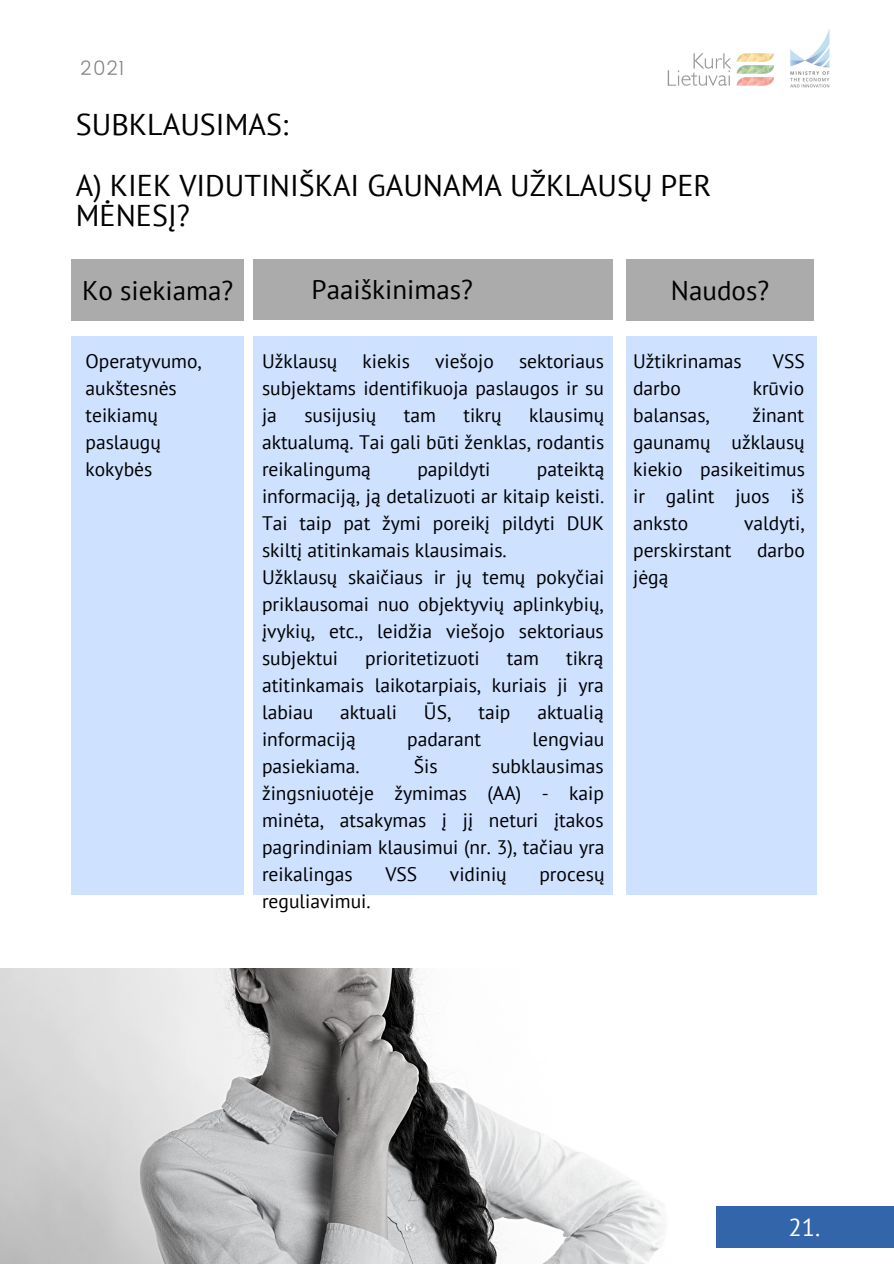
<style>
.page{position:relative;width:894px;height:1264px;background:#fff}
.page>*{position:absolute;margin:0;border:0;box-sizing:border-box;transform-origin:0 0}
.t1{font:30px/60.8px "PT Sans";color:#000}
.t2{font:27px "PT Sans";color:#000}
.t3{font:24.3px "PT Sans";color:#fff}
.t4{font:300 19.8px "Poppins";color:#000}
.t5{font:19.5px/27px "PT Sans";color:#000;text-align:justify}
</style>
<div class="page">
<div style="left:72px;top:259px;width:172px;height:62px;background:#ababab"></div>
<div style="left:253px;top:259px;width:359px;height:61px;background:#ababab"></div>
<div style="left:626px;top:259px;width:187px;height:62px;background:#ababab"></div>
<div style="left:72px;top:336px;width:172px;height:558px;background:#cee1ff"></div>
<div style="left:253px;top:336px;width:359px;height:558px;background:#cee1ff"></div>
<div style="left:626px;top:336px;width:190px;height:558px;background:#cee1ff"></div>
<img style="left:667px;top:53px;width:107px;height:33px">
<img style="left:790px;top:28px;width:40px;height:60px">
<img style="left:0;top:968px;width:893px;height:295px">
<div style="left:716px;top:1206px;width:177px;height:41px;background:#3365ab"></div>
<p class="t4" style="left:81px;top:57px;width:45px">2021</p>
<h1 class="t1" style="left:76px;top:93px;width:636px">SUBKLAUSIMAS:<br>A) KIEK VIDUTINIŠKAI GAUNAMA UŽKLAUSŲ PER</h1>
<h1 class="t1" style="left:76px;top:184px;width:115px">MĖNESĮ?</h1>
<h2 class="t2" style="left:82px;top:272px;width:153px">Ko siekiama?</h2>
<h2 class="t2" style="left:311px;top:272px;width:163px">Paaiškinimas?</h2>
<h2 class="t2" style="left:670px;top:272px;width:100px">Naudos?</h2>
<p class="t5" style="left:85px;top:347px;width:118px;text-align:left">Operatyvumo, aukštesnės teikiamų paslaugų kokybės</p>
<p class="t5" style="left:262px;top:347px;width:77px">Užklausų</p>
<p class="t5" style="left:362px;top:347px;width:49px">kiekis</p>
<p class="t5" style="left:435px;top:347px;width:60px">viešojo</p>
<p class="t5" style="left:262px;top:347px;width:343px;text-indent:257px">sektoriaus subjektams identifikuoja paslaugos ir su ja</p>
<p class="t5" style="left:262px;top:401px;width:344px;text-indent:267px">klausimų aktualumą. Tai gali būti ženklas, rodantis reikalingumą</p>
<p class="t5" style="left:304px;top:401px;width:73px">susijusių</p>
<p class="t5" style="left:403px;top:401px;width:34px">tam</p>
<p class="t5" style="left:463px;top:401px;width:40px">tikrų</p>
<p class="t5" style="left:262px;top:455px;width:344px;text-align:left;text-indent:275px">pateiktą informaciją, ją detalizuoti ar kitaip keisti.<br>Tai taip pat žymi poreikį pildyti DUK skiltį atitinkamais klausimais.<br>Užklausų skaičiaus ir jų temų pokyčiai priklausomai nuo objektyvių aplinkybių, įvykių, etc., leidžia viešojo sektoriaus subjektui</p>
<p class="t5" style="left:417px;top:455px;width:75px">papildyti</p>
<p class="t5" style="left:262px;top:644px;width:343px;text-indent:304px">tikrą atitinkamais laikotarpiais, kuriais ji yra labiau</p>
<p class="t5" style="left:365px;top:644px;width:116px">prioritetizuoti</p>
<p class="t5" style="left:506px;top:644px;width:34px">tam</p>
<p class="t5" style="left:340px;top:698px;width:58px">aktuali</p>
<p class="t5" style="left:424px;top:698px;width:29px">ŪS,</p>
<p class="t5" style="left:478px;top:698px;width:34px">taip</p>
<p class="t5" style="left:537px;top:698px;width:68px">aktualią</p>
<p class="t5" style="left:262px;top:725px;width:95px">informaciją</p>
<p class="t5" style="left:407px;top:725px;width:76px">padarant</p>
<p class="t5" style="left:532px;top:725px;width:73px">lengviau</p>
<p class="t5" style="left:262px;top:752px;width:99px">pasiekiama.</p>
<p class="t5" style="left:414px;top:752px;width:25px">Šis</p>
<p class="t5" style="left:262px;top:752px;width:344px;text-indent:230px">subklausimas žingsniuotėje žymimas (AA) - kaip minėta, atsakymas į jį neturi įtakos pagrindiniam klausimui (nr. 3), tačiau yra reikalingas</p>
<p class="t5" style="left:385px;top:860px;width:33px">VSS</p>
<p class="t5" style="left:450px;top:860px;width:58px">vidinių</p>
<p class="t5" style="left:539px;top:860px;width:67px">procesų</p>
<p class="t5" style="left:262px;top:887px;width:110px">reguliavimui.</p>
<p class="t5" style="left:633px;top:347px;width:110px">Užtikrinamas</p>
<p class="t5" style="left:772px;top:347px;width:33px">VSS</p>
<p class="t5" style="left:633px;top:374px;width:49px">darbo</p>
<p class="t5" style="left:752px;top:374px;width:53px">krūvio</p>
<p class="t5" style="left:633px;top:401px;width:78px">balansas,</p>
<p class="t5" style="left:633px;top:401px;width:173px;text-indent:119px">žinant gaunamų užklausų kiekio pasikeitimus ir galint juos iš anksto</p>
<p class="t5" style="left:743px;top:509px;width:62px">valdyti,</p>
<p class="t5" style="left:633px;top:536px;width:100px">perskirstant</p>
<p class="t5" style="left:756px;top:536px;width:49px">darbo</p>
<p class="t5" style="left:633px;top:563px;width:37px">jėgą</p>
<p class="t3" style="left:784px;top:1208px;width:45px">132.</p>
<p class="t3" style="left:788px;top:1211px;width:33px">21..</p>
</div>
